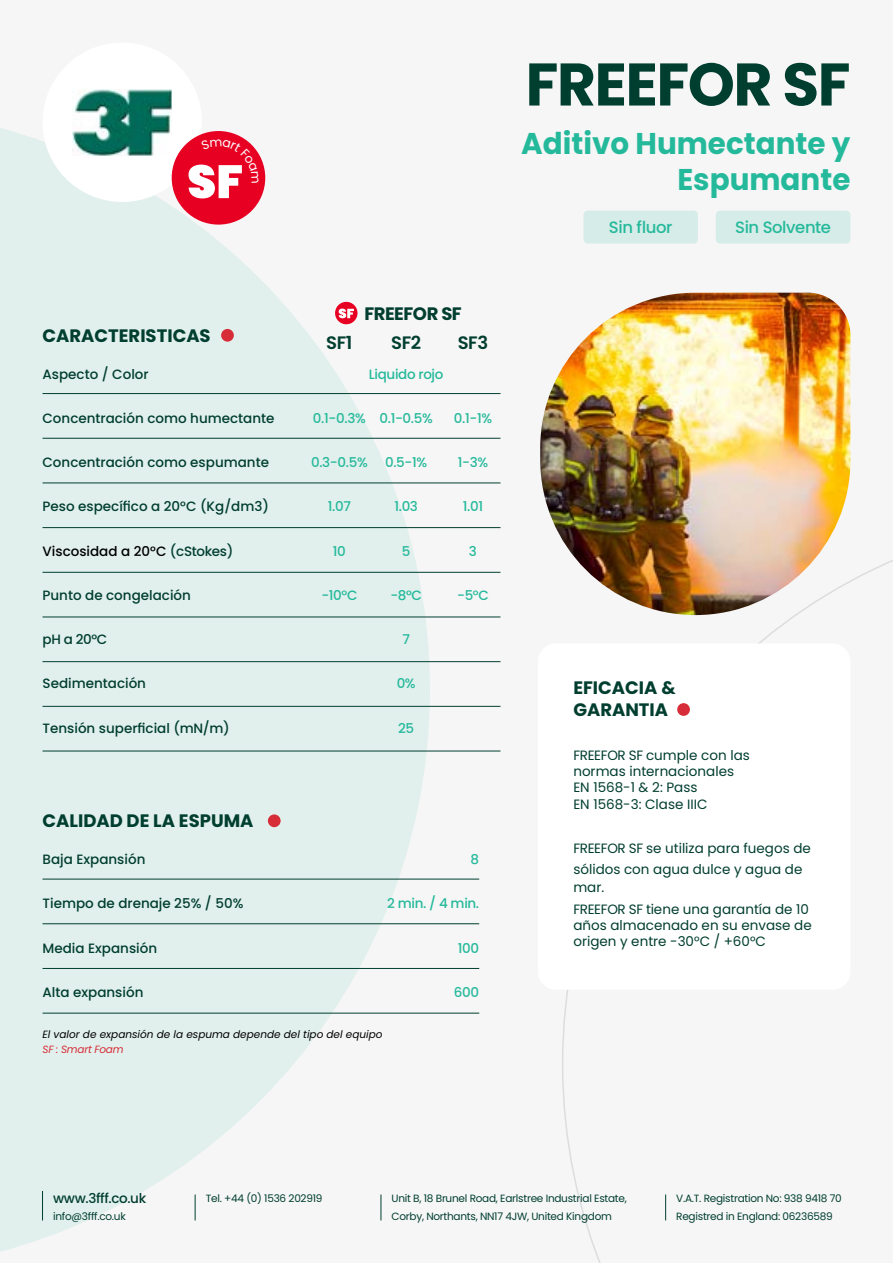
<style>
.page{position:relative;width:893px;height:1263px;background:#f6f6f6}
.page>*{position:absolute;margin:0;border:0;box-sizing:border-box;transform-origin:0 0}
.t1{font:700 60px "Poppins";letter-spacing:-.025em;color:#003e2f}
.t2{font:700 30px/36px "Poppins";color:#25b99b;text-align:right}
.t3{font:700 18px/21.6px "Poppins";color:#003e2f}
.t4{font:700 18px "Poppins";letter-spacing:-.025em;color:#003e2f}
.t5{font:600 18px "Poppins";letter-spacing:-.025em;color:#003e2f}
.t6{font:500 16.5px "Poppins";letter-spacing:-.025em;color:#25b99b}
.t7{font:500 13.5px "Poppins";color:#003e2f}
.t8{font:13.5px/16.2px "Poppins";color:#003e2f}
.t9{font:500 13.5px "Poppins";letter-spacing:-.025em;color:#25b99b}
.t10{font:500 13.5px "Poppins";color:#000}
.t11{font:500 13.5px "Poppins";letter-spacing:-.025em;color:#003e2f}
.t12{font:10.5px/18px "Poppins";letter-spacing:-.025em;color:#003e2f}
.t13{font:italic 10.5px "Poppins";color:#000}
.t14{font:italic 10.5px "Poppins";letter-spacing:-.025em;color:#d72d38}
.s1{color:#003e2f}
</style>
<div class="page">
<svg style="left:0;top:128px;width:430px;height:1124px;fill:#e1f0ed"></svg>
<svg style="left:42px;top:1191px;width:1px;height:29px"></svg>
<svg style="left:381px;top:1194px;width:1px;height:26px"></svg>
<svg style="left:195px;top:1194px;width:1px;height:26px"></svg>
<svg style="left:665px;top:1194px;width:1px;height:26px"></svg>
<div style="left:43px;top:43px;width:159px;height:159px;background:#fff;border-radius:50%"></div>
<img style="left:73px;top:89px;width:99px;height:66px">
<div style="left:583px;top:211px;width:115px;height:33px;background:#d6ece8;border-radius:4px"></div>
<div style="left:716px;top:211px;width:134px;height:33px;background:#d6ece8;border-radius:4px"></div>
<div style="left:172px;top:131px;width:93px;height:94px;background:#e70022;border-radius:50%"></div>
<div style="left:538px;top:643px;width:312px;height:347px;background:#fff;border-radius:18px"></div>
<div style="left:677px;top:703px;width:13px;height:13px;background:#d72d38;border-radius:50%"></div>
<hr style="left:43px;top:393px;width:457px;height:1px;background:#003e2f">
<hr style="left:43px;top:572px;width:457px;height:1px;background:#003e2f">
<hr style="left:43px;top:751px;width:457px;height:1px;background:#003e2f">
<hr style="left:43px;top:482px;width:457px;height:1px;background:#003e2f">
<hr style="left:43px;top:661px;width:457px;height:1px;background:#003e2f">
<hr style="left:43px;top:438px;width:457px;height:1px;background:#003e2f">
<hr style="left:43px;top:617px;width:457px;height:1px;background:#003e2f">
<hr style="left:43px;top:527px;width:457px;height:1px;background:#003e2f">
<hr style="left:43px;top:706px;width:457px;height:1px;background:#003e2f">
<div style="left:221px;top:329px;width:13px;height:13px;background:#d72d38;border-radius:50%"></div>
<svg style="left:335px;top:302px;width:22px;height:22px"></svg>
<svg style="left:339px;top:309px;width:15px;height:9px"></svg>
<hr style="left:43px;top:879px;width:436px;height:1px;background:#003e2f">
<hr style="left:43px;top:968px;width:436px;height:1px;background:#003e2f">
<hr style="left:43px;top:923px;width:436px;height:1px;background:#003e2f">
<hr style="left:43px;top:1013px;width:436px;height:1px;background:#003e2f">
<div style="left:268px;top:814px;width:13px;height:13px;background:#d72d38;border-radius:50%"></div>
<img style="left:540px;top:293px;width:310px;height:322px">
<svg style="left:189px;top:139px;width:70px;height:59px"></svg>
<h3 class="t3" style="left:43px;top:325px;width:170px">CARACTERISTICAS</h3>
<p class="t7" style="left:43px;top:366px;width:108px">Aspecto / Color</p>
<p class="t7" style="left:43px;top:410px;width:234px">Concentración como humectante</p>
<p class="t7" style="left:43px;top:455px;width:228px">Concentración como espumante</p>
<p class="t7" style="left:43px;top:499px;width:228px">Peso específico a 20°C (Kg/dm3)</p>
<p class="t10" style="left:43px;top:543px;width:192px">Viscosidad a 20°C <span class="s1">(cStokes)</span></p>
<p class="t7" style="left:43px;top:587px;width:150px">Punto de congelación</p>
<p class="t7" style="left:43px;top:632px;width:66px">pH a 20°C</p>
<p class="t7" style="left:43px;top:676px;width:105px">Sedimentación</p>
<p class="t7" style="left:43px;top:720px;width:189px">Tensión superficial (mN/m)</p>
<h3 class="t3" style="left:43px;top:810px;width:212px">CALIDAD DE LA ESPUMA</h3>
<h3 class="t4" style="left:364px;top:304px;width:99px">FREEFOR SF</h3>
<h3 class="t5" style="left:326px;top:332px;width:28px">SF1</h3>
<h3 class="t5" style="left:391px;top:332px;width:31px">SF2</h3>
<h3 class="t5" style="left:458px;top:332px;width:32px">SF3</h3>
<p class="t9" style="left:369px;top:366px;width:76px">Liquido rojo</p>
<p class="t9" style="left:313px;top:410px;width:54px">0.1-0.3%</p>
<p class="t9" style="left:311px;top:454px;width:58px">0.3-0.5%</p>
<p class="t9" style="left:328px;top:499px;width:25px">1.07</p>
<p class="t9" style="left:333px;top:543px;width:15px">10</p>
<p class="t9" style="left:321px;top:587px;width:38px">-10°C</p>
<p class="t9" style="left:379px;top:410px;width:55px">0.1-0.5%</p>
<p class="t9" style="left:385px;top:454px;width:44px">0.5-1%</p>
<p class="t9" style="left:394px;top:499px;width:25px">1.03</p>
<p class="t9" style="left:402px;top:543px;width:10px">5</p>
<p class="t9" style="left:390px;top:587px;width:33px">-8°C</p>
<p class="t9" style="left:402px;top:631px;width:9px">7</p>
<p class="t9" style="left:397px;top:676px;width:21px">0%</p>
<p class="t9" style="left:398px;top:720px;width:18px">25</p>
<p class="t9" style="left:454px;top:410px;width:40px">0.1-1%</p>
<p class="t9" style="left:458px;top:454px;width:32px">1-3%</p>
<p class="t9" style="left:463px;top:499px;width:22px">1.01</p>
<p class="t9" style="left:469px;top:543px;width:10px">3</p>
<p class="t9" style="left:457px;top:587px;width:33px">-5°C</p>
<p class="t7" style="left:43px;top:851px;width:104px">Baja Expansión</p>
<p class="t7" style="left:43px;top:896px;width:202px">Tiempo de drenaje 25% / 50%</p>
<p class="t7" style="left:43px;top:940px;width:116px">Media Expansión</p>
<p class="t7" style="left:43px;top:984px;width:102px">Alta expansión</p>
<p class="t13" style="left:43px;top:1028px;width:342px">El valor de expansión de la espuma depende del tipo del equipo</p>
<p class="t14" style="left:43px;top:1043px;width:83px">SF : Smart Foam</p>
<p class="t9" style="left:471px;top:851px;width:10px">8</p>
<p class="t9" style="left:387px;top:896px;width:93px">2 min. / 4 min.</p>
<p class="t9" style="left:458px;top:940px;width:23px">100</p>
<p class="t9" style="left:454px;top:984px;width:27px">600</p>
<h1 class="t1" style="left:525px;top:50px;width:326px">FREEFOR SF</h1>
<h2 class="t2" style="left:521px;top:125px;width:331px">Aditivo Humectante y<br>Espumante</h2>
<p class="t6" style="left:609px;top:217px;width:65px">Sin fluor</p>
<p class="t6" style="left:735px;top:217px;width:97px">Sin Solvente</p>
<h3 class="t3" style="left:573px;top:677px;width:104px">EFICACIA &amp;<br>GARANTIA</h3>
<p class="t8" style="left:573px;top:747px;width:178px">FREEFOR SF cumple con las normas internacionales<br>EN 1568-1 &amp; 2: Pass<br>EN 1568-3: Clase IIIC</p>
<p class="t8" style="left:573px;top:838px;width:239px;line-height:20.4px">FREEFOR SF se utiliza para fuegos de sólidos con agua dulce y agua de</p>
<p class="t8" style="left:573px;top:876px;width:237px;line-height:22.2px">mar.<br>FREEFOR SF tiene una garantía de 10</p>
<p class="t8" style="left:573px;top:917px;width:240px">años almacenado en su envase de origen y entre -30°C / +60°C</p>
<p class="t11" style="left:53px;top:1190px;width:95px">www.3fff.co.uk</p>
<p class="t12" style="left:392px;top:1190px;width:237px">Unit B, 18 Brunel Road, Earlstree Industrial Estate,<br>Corby, Northants, NN17 4JW, United Kingdom</p>
<p class="t12" style="left:206px;top:1190px;width:118px">Tel. +44 (0) 1536 202919</p>
<p class="t12" style="left:53px;top:1208px;width:74px">info@3fff.co.uk</p>
<p class="t12" style="left:676px;top:1190px;width:167px">V.A.T. Registration No: 938 9418 70<br>Registred in England: 06236589</p>
</div>
